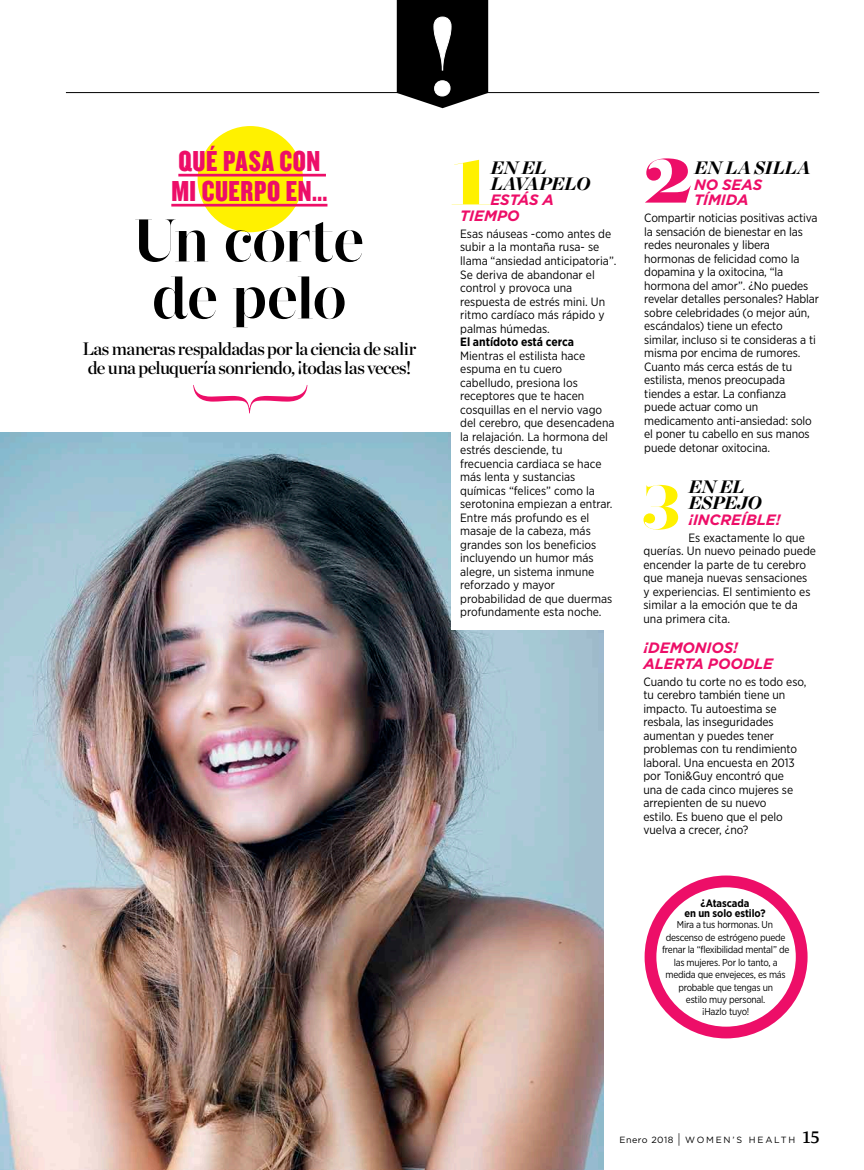
<style>
.page{position:relative;width:864px;height:1170px;background:#fff}
.page>*{position:absolute;margin:0;border:0;box-sizing:border-box;transform-origin:0 0}
.t1{font:700 60px/57px "Narziss";letter-spacing:-.02em;color:#000}
.t2{font:30px/30px "Knockout 69 Full Liteweight";letter-spacing:.02em;color:#ed0e68}
.t3{font:600 18px/19.5px "Chronicle Display";letter-spacing:-.035em;color:#000}
.t4{font:italic 900 18px/15.9px "Chronicle Display";letter-spacing:-.005em;color:#000}
.t5{font:italic 700 15px/16px "Gotham";letter-spacing:-.01em;color:#ed0e68}
.t6{font:12px/13.5px "Gotham Narrow";letter-spacing:-.005em;color:#000}
.t7{font:700 10.8px/10.6px "Gotham Narrow";letter-spacing:-.005em;color:#000;text-align:center}
.t8{font:9.9px/12.5px "Gotham Narrow";letter-spacing:-.025em;color:#000;text-align:center}
.t9{font:9px "Gotham";letter-spacing:.13em;color:#000}
.s1{font-weight:700}
.s2{font-weight:300;font-size:13.5px}
.s3{font-family:"Whitman Bold LF";font-size:18.75px}
</style>
<div class="page">
<img style="left:0;top:432px;width:603px;height:737px">
<svg style="left:643px;top:485px;width:35px;height:44px"></svg>
<svg style="left:645px;top:158px;width:45px;height:44px"></svg>
<div style="left:451px;top:148px;width:173px;height:482px;background:#fff"></div>
<svg style="left:454px;top:160px;width:26px;height:44px"></svg>
<svg style="left:193px;top:385px;width:114px;height:28px"></svg>
<div style="left:197px;top:126px;width:106px;height:106px;background:#fff100;border-radius:50%"></div>
<hr style="left:178px;top:174px;width:148px;height:2px;background:#ed0e68">
<hr style="left:171px;top:204px;width:156px;height:2px;background:#ed0e68">
<div style="left:644px;top:875px;width:163px;height:163px;border:12px solid #ed0e68;border-radius:50%"></div>
<hr style="left:66px;top:92px;width:752px;height:1px;background:#000">
<svg style="left:396px;top:0;width:92px;height:108px;background:#292929"></svg>
<p class="t2" style="left:171px;top:145px;width:157px">QUÉ PASA CON<br>MI CUERPO EN…</p>
<p class="t1" style="left:134px;top:211px;width:231px">Un corte de pelo</p>
<p class="t3" style="left:82px;top:338px;width:335px">Las maneras respaldadas por la ciencia de salir de una peluquería sonriendo, ¡todas las veces!</p>
<p class="t4" style="left:490px;top:159px;width:101px">EN EL<br>LAVAPELO</p>
<p class="t5" style="left:460px;top:192px;width:95px;text-indent:30px">ESTÁS A<br>TIEMPO</p>
<p class="t6" style="left:460px;top:227px;width:158px">Esas náuseas -como antes de subir a la montaña rusa- se llama “ansiedad anticipatoria”.<br>Se deriva de abandonar el control y provoca una respuesta de estrés mini. Un ritmo cardíaco más rápido y palmas húmedas.<br><span class="s1">El antídoto está cerca<br></span>Mientras el estilista hace espuma en tu cuero cabelludo, presiona los receptores que te hacen cosquillas en el nervio vago del cerebro, que desencadena la relajación. La hormona del estrés desciende, tu frecuencia cardiaca se hace más lenta y sustancias químicas “felices” como la serotonina empiezan a entrar.<br>Entre más profundo es el masaje de la cabeza, más grandes son los beneficios incluyendo un humor más alegre, un sistema inmune reforzado y mayor probabilidad de que duermas profundamente esta noche.</p>
<p class="t4" style="left:693px;top:159px;width:118px">EN LA SILLA</p>
<p class="t5" style="left:693px;top:176px;width:70px">NO SEAS<br>TÍMIDA</p>
<p class="t6" style="left:644px;top:211px;width:176px">Compartir noticias positivas activa la sensación de bienestar en las redes neuronales y libera hormonas de felicidad como la dopamina y la oxitocina, “la hormona del amor”. ¿No puedes revelar detalles personales? Hablar sobre celebridades (o mejor aún, escándalos) tiene un efecto similar, incluso si te consideras a ti misma por encima de rumores.<br>Cuanto más cerca estás de tu estilista, menos preocupada tiendes a estar. La confianza puede actuar como un medicamento anti-ansiedad: solo el poner tu cabello en sus manos puede detonar oxitocina.</p>
<p class="t4" style="left:688px;top:478px;width:75px">EN EL<br>ESPEJO</p>
<p class="t5" style="left:688px;top:511px;width:94px">¡INCREÍBLE!</p>
<p class="t6" style="left:643px;top:530px;width:174px;text-indent:45px">Es exactamente lo que querías. Un nuevo peinado puede encender la parte de tu cerebro que maneja nuevas sensaciones y experiencias. El sentimiento es similar a la emoción que te da una primera cita.</p>
<p class="t5" style="left:643px;top:639px;width:131px">¡DEMONIOS!<br>ALERTA POODLE</p>
<p class="t6" style="left:643px;top:674px;width:164px">Cuando tu corte no es todo eso, tu cerebro también tiene un impacto. Tu autoestima se resbala, las inseguridades aumentan y puedes tener problemas con tu rendimiento laboral. Una encuesta en 2013 por Toni&amp;Guy encontró que<br>una de cada cinco mujeres se arrepienten de su nuevo<br>estilo. Es bueno que el pelo vuelva a crecer, ¿no?</p>
<p class="t7" style="left:684px;top:897px;width:83px">¿Atascada<br>en un solo estilo?</p>
<p class="t8" style="left:661px;top:918px;width:129px">Mira a tus hormonas. Un descenso de estrógeno puede frenar la “flexibilidad mental” de las mujeres. Por lo tanto, a medida que envejeces, es más probable que tengas un<br>estilo muy personal.<br>¡Hazlo tuyo!</p>
<p class="t9" style="left:619px;top:1133px;width:202px">Enero 2018 <span class="s2">|</span> WOMEN’S HEALTH <span class="s3">15</span></p>
</div>
